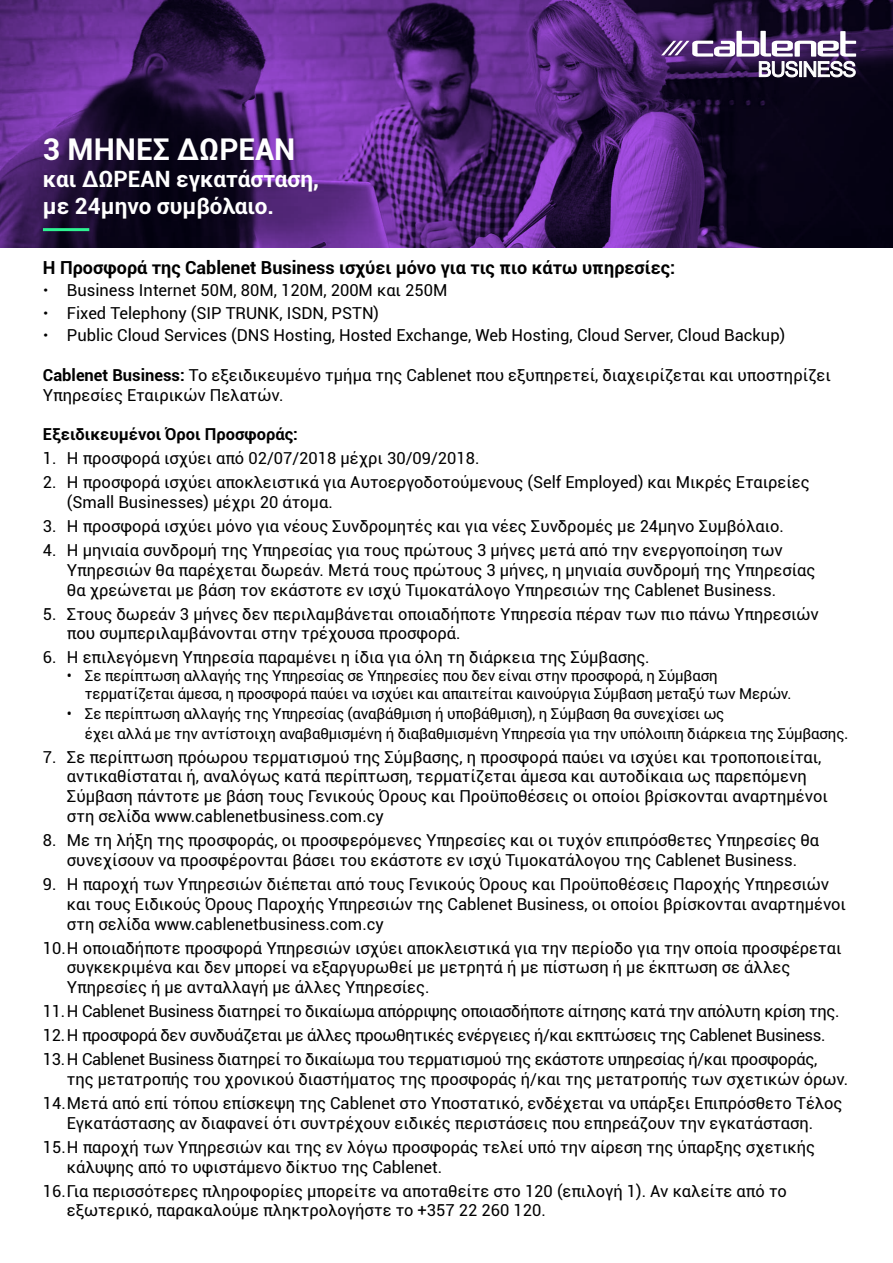
<style>
.page{position:relative;width:893px;height:1263px;background:#fff}
.page>*{position:absolute;margin:0;border:0;box-sizing:border-box;transform-origin:0 0}
.t1{font:700 30px "Roboto";color:#fff}
.t2{font:700 22.5px "Roboto";color:#fff}
.t3{font:700 18px "Roboto";color:#000}
.t4{font:16.5px/19.8px "Roboto";color:#000}
.t5{font:16.5px/19.8px "Roboto";letter-spacing:-.02em;color:#000}
.t6{font:700 16.5px "Roboto";color:#000}
.t7{font:15px/18px "Roboto";letter-spacing:-.01em;color:#000}
.s1{font-weight:700}
.s2{font-size:16.5px}
</style>
<div class="page">
<img style="left:0;top:0;width:893px;height:247px">
<hr style="left:43px;top:228px;width:46px;height:3px;background:#2ef392">
<svg style="left:661px;top:31px;width:195px;height:46px"></svg>
<p class="t1" style="left:43px;top:128px;width:254px">3 ΜΗΝΕΣ ΔΩΡΕΑΝ</p>
<p class="t2" style="left:43px;top:163px;width:278px">και ΔΩΡΕΑΝ εγκατάσταση,</p>
<p class="t2" style="left:43px;top:190px;width:233px">με 24μηνο συμβόλαιο.</p>
<p class="t3" style="left:43px;top:254px;width:634px">Η Προσφορά της Cablenet Business ισχύει μόνο για τις πιο κάτω υπηρεσίες:</p>
<p class="t4" style="left:67px;top:280px;width:382px">Business Internet 50M, 80M, 120M, 200M και 250M</p>
<p class="t4" style="left:67px;top:302px;width:314px">Fixed Telephony (SIP TRUNK, ISDN, PSTN)</p>
<p class="t4" style="left:67px;top:325px;width:720px">Public Cloud Services (DNS Hosting, Hosted Exchange, Web Hosting, Cloud Server, Cloud Backup)</p>
<p class="t4" style="left:43px;top:364px;width:789px"><span class="s1">Cablenet Business:</span> Το εξειδικευμένο τμήμα της Cablenet που εξυπηρετεί, διαχειρίζεται και υποστηρίζει<br>Υπηρεσίες Εταιρικών Πελατών.</p>
<p class="t6" style="left:43px;top:423px;width:256px">Εξειδικευμένοι Όροι Προσφοράς:</p>
<p class="t4" style="left:43px;top:448px;width:438px">1. Η προσφορά ισχύει από 02/07/2018 μέχρι 30/09/2018.</p>
<p class="t4" style="left:67px;top:472px;width:744px;text-indent:-24px">2. Η προσφορά ισχύει αποκλειστικά για Αυτοεργοδοτούμενους (Self Employed) και Μικρές Εταιρείες (Small Businesses) μέχρι 20 άτομα.</p>
<p class="t4" style="left:43px;top:516px;width:742px">3. Η προσφορά ισχύει μόνο για νέους Συνδρομητές και για νέες Συνδρομές με 24μηνο Συμβόλαιο.</p>
<p class="t4" style="left:67px;top:540px;width:750px;text-indent:-24px">4. Η μηνιαία συνδρομή της Υπηρεσίας για τους πρώτους 3 μήνες μετά από την ενεργοποίηση των<br>Υπηρεσιών θα παρέχεται δωρεάν. Μετά τους πρώτους 3 μήνες, η μηνιαία συνδρομή της Υπηρεσίας θα χρεώνεται με βάση τον εκάστοτε εν ισχύ Τιμοκατάλογο Υπηρεσιών της Cablenet Business.</p>
<p class="t4" style="left:67px;top:603px;width:753px;text-indent:-24px">5. Στους δωρεάν 3 μήνες δεν περιλαμβάνεται οποιαδήποτε Υπηρεσία πέραν των πιο πάνω Υπηρεσιών που συμπεριλαμβάνονται στην τρέχουσα προσφορά.</p>
<p class="t4" style="left:43px;top:647px;width:608px">6. Η επιλεγόμενη Υπηρεσία παραμένει η ίδια για όλη τη διάρκεια της Σύμβασης.</p>
<p class="t7" style="left:85px;top:666px;width:708px;text-indent:-18px">• Σε περίπτωση αλλαγής της Υπηρεσίας σε Υπηρεσίες που δεν είναι στην προσφορά, η Σύμβαση τερματίζεται άμεσα, η προσφορά παύει να ισχύει και απαιτείται καινούργια Σύμβαση μεταξύ των Μερών.</p>
<p class="t7" style="left:85px;top:703px;width:765px;line-height:19.8px;text-indent:-18px">• Σε περίπτωση αλλαγής της Υπηρεσίας (αναβάθμιση ή υποβάθμιση), η Σύμβαση θα συνεχίσει ως<br>έχει αλλά με την αντίστοιχη αναβαθμισμένη ή διαβαθμισμένη Υπηρεσία για την υπόλοιπη διάρκεια της Σύμβασης<span class="s2">.</span></p>
<p class="t4" style="left:67px;top:746px;width:762px;text-indent:-24px">7. Σε περίπτωση πρόωρου τερματισμού της Σύμβασης, η προσφορά παύει να ισχύει και τροποποιείται, αντικαθίσταται ή, αναλόγως κατά περίπτωση, τερματίζεται άμεσα και αυτοδίκαια ως παρεπόμενη Σύμβαση πάντοτε με βάση τους Γενικούς Όρους και Προϋποθέσεις οι οποίοι βρίσκονται αναρτημένοι στη σελίδα www.cablenetbusiness.com.cy</p>
<p class="t4" style="left:43px;top:830px;width:778px;text-align:center">8. Με τη λήξη της προσφοράς, οι προσφερόμενες Υπηρεσίες και οι τυχόν επιπρόσθετες Υπηρεσίες θα συνεχίσουν να προσφέρονται βάσει του εκάστοτε εν ισχύ Τιμοκατάλογου της Cablenet Business.</p>
<p class="t4" style="left:67px;top:873px;width:780px;text-indent:-24px">9. Η παροχή των Υπηρεσιών διέπεται από τους Γενικούς Όρους και Προϋποθέσεις Παροχής Υπηρεσιών και τους Ειδικούς Όρους Παροχής Υπηρεσιών της Cablenet Business, οι οποίοι βρίσκονται αναρτημένοι στη σελίδα www.cablenetbusiness.com.cy</p>
<p class="t4" style="left:67px;top:937px;width:776px;text-indent:-24px">10. Η οποιαδήποτε προσφορά Υπηρεσιών ισχύει αποκλειστικά για την περίοδο για την οποία προσφέρεται συγκεκριμένα και δεν μπορεί να εξαργυρωθεί με μετρητά ή με πίστωση ή με έκπτωση σε άλλες<br>Υπηρεσίες ή με ανταλλαγή με άλλες Υπηρεσίες.</p>
<p class="t5" style="left:43px;top:1001px;width:798px">11. Η Cablenet Business διατηρεί το δικαίωμα απόρριψης οποιασδήποτε αίτησης κατά την απόλυτη κρίση της.</p>
<p class="t5" style="left:43px;top:1025px;width:784px">12. Η προσφορά δεν συνδυάζεται με άλλες προωθητικές ενέργειες ή/και εκπτώσεις της Cablenet Business.</p>
<p class="t5" style="left:67px;top:1049px;width:783px;text-indent:-24px">13. Η Cablenet Business διατηρεί το δικαίωμα του τερματισμού της εκάστοτε υπηρεσίας ή/και προσφοράς,<br>της μετατροπής του χρονικού διαστήματος της προσφοράς ή/και της μετατροπής των σχετικών όρων.</p>
<p class="t4" style="left:43px;top:1092px;width:801px;text-align:center">14. Μετά από επί τόπου επίσκεψη της Cablenet στο Υποστατικό, ενδέχεται να υπάρξει Επιπρόσθετο Τέλος<br>Εγκατάστασης αν διαφανεί ότι συντρέχουν ειδικές περιστάσεις που επηρεάζουν την εγκατάσταση.</p>
<p class="t4" style="left:67px;top:1136px;width:750px;text-indent:-24px">15. Η παροχή των Υπηρεσιών και της εν λόγω προσφοράς τελεί υπό την αίρεση της ύπαρξης σχετικής κάλυψης από το υφιστάμενο δίκτυο της Cablenet.</p>
<p class="t4" style="left:67px;top:1180px;width:721px;text-indent:-24px">16. Για περισσότερες πληροφορίες μπορείτε να αποταθείτε στο 120 (επιλογή 1). Αν καλείτε από το εξωτερικό, παρακαλούμε πληκτρολογήστε το +357 22 260 120.</p>
</div>
